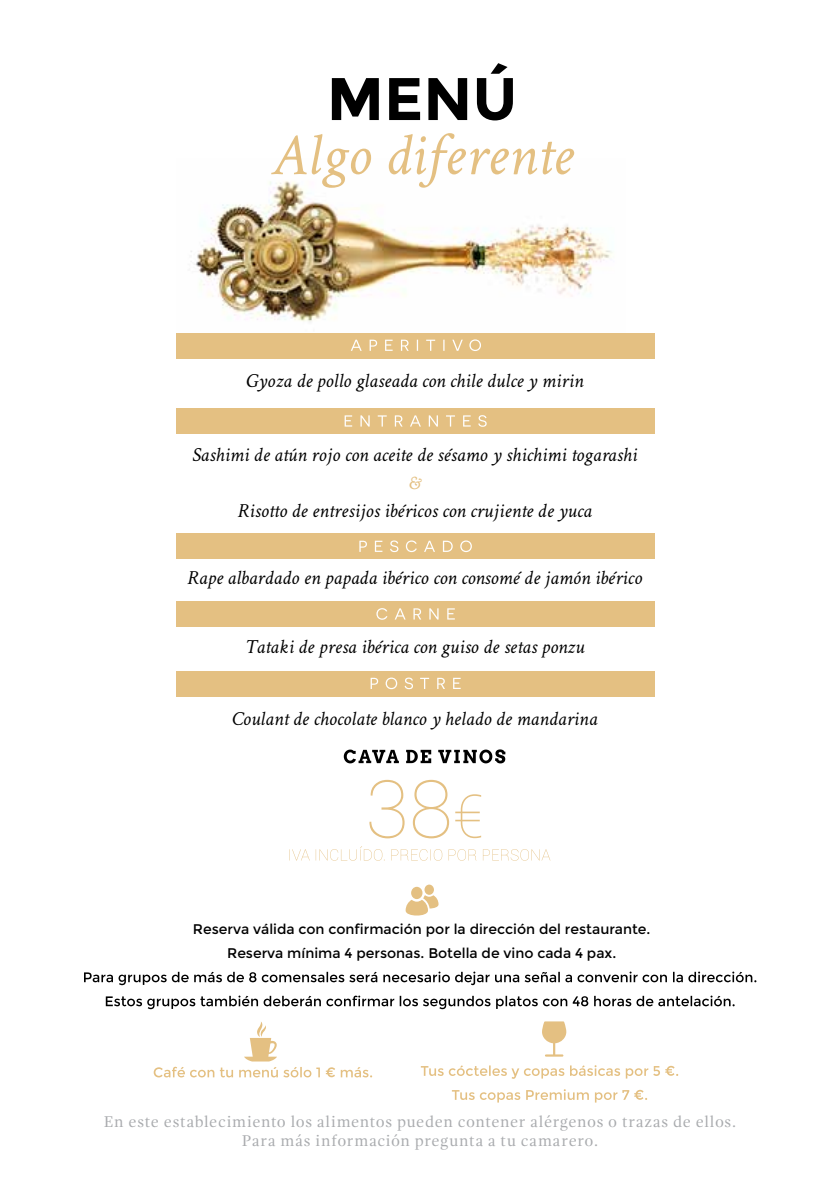
<style>
.page{position:relative;width:840px;height:1191px;background:#fff}
.page>*{position:absolute;margin:0;border:0;box-sizing:border-box;transform-origin:0 0}
.t1{font:100 80px "Roboto";color:#e4c082}
.t2{font:italic 60px "Crimson Text";color:#e4c082}
.t3{font:700 60px "Montserrat";color:#000}
.t4{font:italic 20px "Crimson Text";color:#000}
.t5{font:italic 20px "Crimson Text";color:#e4c082}
.t6{font:16px/19.2px "Gandhi Serif";letter-spacing:.04em;color:#a9abae;text-align:center}
.t7{font:14px/24px "Montserrat";color:#000;text-align:center}
.s1{font-size:60px}
</style>
<div class="page">
<img style="left:191px;top:181px;width:421px;height:141px">
<svg style="left:343px;top:749px;width:162px;height:14px"></svg>
<svg style="left:289px;top:846px;width:261px;height:14px"></svg>
<div style="left:424px;top:884px;width:9px;height:10px;background:#e4c082;border-radius:50%"></div>
<svg style="left:405px;top:895px;width:33px;height:21px"></svg>
<div style="left:411px;top:886px;width:11px;height:13px;background:#e4c082;border-radius:50%"></div>
<svg style="left:106px;top:995px;width:628px;height:14px"></svg>
<svg style="left:84px;top:971px;width:672px;height:14px"></svg>
<svg style="left:451px;top:1089px;width:195px;height:13px"></svg>
<svg style="left:420px;top:1065px;width:257px;height:13px"></svg>
<svg style="left:154px;top:1022px;width:218px;height:55px"></svg>
<svg style="left:542px;top:1021px;width:24px;height:35px"></svg>
<div style="left:176px;top:333px;width:478px;height:25px;background:#e4c082"></div>
<div style="left:176px;top:671px;width:478px;height:25px;background:#e4c082"></div>
<div style="left:176px;top:408px;width:478px;height:25px;background:#e4c082"></div>
<div style="left:176px;top:601px;width:478px;height:25px;background:#e4c082"></div>
<div style="left:176px;top:533px;width:478px;height:25px;background:#e4c082"></div>
<svg style="left:351px;top:339px;width:130px;height:12px"></svg>
<svg style="left:376px;top:608px;width:78px;height:12px"></svg>
<svg style="left:370px;top:677px;width:90px;height:12px"></svg>
<svg style="left:344px;top:415px;width:142px;height:12px"></svg>
<svg style="left:359px;top:540px;width:112px;height:12px"></svg>
<h2 class="t3" style="left:326px;top:63px;width:192px">MENÚ</h2>
<h2 class="t2" style="left:271px;top:121px;width:303px">Algo diferente</h2>
<p class="t4" style="left:246px;top:369px;width:339px">Gyoza de pollo glaseada con chile dulce y mirin</p>
<p class="t4" style="left:192px;top:443px;width:446px">Sashimi de atún rojo con aceite de sésamo y shichimi togarashi</p>
<p class="t5" style="left:408px;top:471px;width:14px">&amp;</p>
<p class="t4" style="left:237px;top:499px;width:355px">Risotto de entresijos ibéricos con crujiente de yuca</p>
<p class="t4" style="left:187px;top:566px;width:456px">Rape albardado en papada ibérico con consomé de jamón ibérico</p>
<p class="t4" style="left:245px;top:635px;width:341px">Tataki de presa ibérica con guiso de setas ponzu</p>
<p class="t4" style="left:231px;top:708px;width:367px">Coulant de chocolate blanco y helado de mandarina</p>
<h1 class="t1" style="left:365px;top:753px;width:120px">38<span class="s1">€</span></h1>
<p class="t7" style="left:193px;top:917px;width:459px">Reserva válida con confirmación por la dirección del restaurante.<br>Reserva mínima 4 personas. Botella de vino cada 4 pax.</p>
<p class="t6" style="left:104px;top:1111px;width:633px">En este establecimiento los alimentos pueden contener alérgenos o trazas de ellos.<br>Para más información pregunta a tu camarero.</p>
</div>
